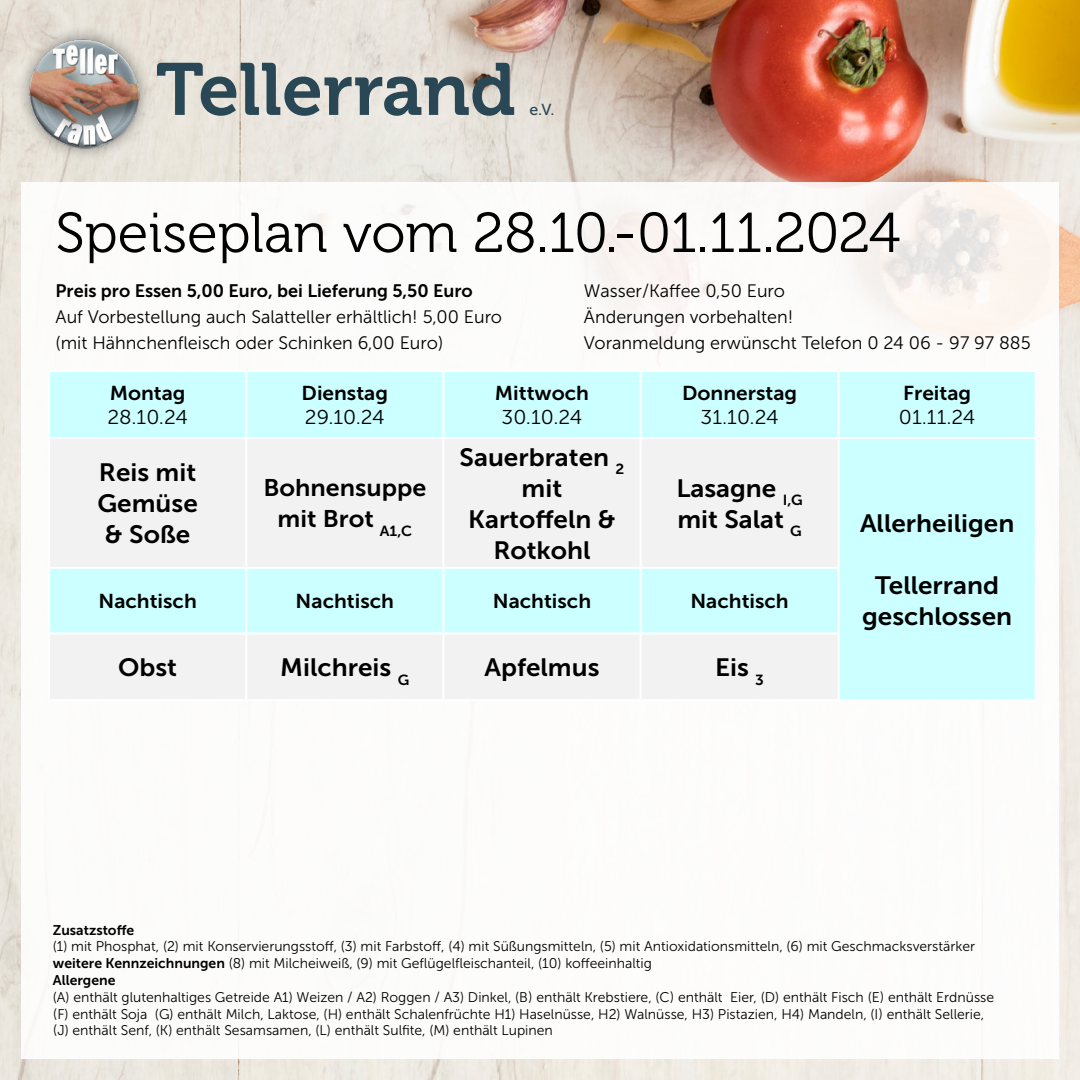
<style>
.page{position:relative;width:1080px;height:1080px;background:#fff}
.page>*{position:absolute;margin:0;border:0;box-sizing:border-box;transform-origin:0 0}
.t1{font:73.5px "Museo 700";color:#294754}
.t2{font:56px "Museo 300";color:#000}
.t3{font:25px/31px "Museo Sans 700";color:#000;text-align:center;scale:1.04 1}
.t4{font:24px/31px "Museo Sans 700";color:#000;text-align:center;scale:1.04 1}
.t5{font:20px "Museo Sans 700";color:#000;scale:1.04 1}
.t6{font:20px "Museo Sans 300";color:#000;scale:1.04 1}
.t7{font:18px/26px "Museo Sans 300";color:#000}
.t8{font:18px "Museo Sans 700";color:#000}
.t9{font:15.9px "Museo Sans 500";color:#294754}
.t10{font:14px/16.8px "Museo Sans 300";color:#000}
.t11{font:14px "Museo Sans 700";color:#000}
.s1{font-family:"Museo Sans 700"}
</style>
<div class="page">
<img style="left:0;top:0;width:1080px;height:1080px">
<div style="left:21px;top:182px;width:1038px;height:877px;background:#fff"></div>
<div style="left:15px;top:24px;width:139px;height:138px;background:#000;opacity:.5"></div>
<img style="left:26px;top:36px;width:117px;height:116px">
<div style="left:50px;top:372px;width:985px;height:327px;background:#cff"></div>
<svg style="left:50px;top:439px;width:788px;height:260px;fill:#f2f2f2"></svg>
<hr style="left:50px;top:632px;width:196px;height:2px;background:#fff">
<hr style="left:246px;top:632px;width:197px;height:2px;background:#fff">
<hr style="left:443px;top:632px;width:198px;height:2px;background:#fff">
<hr style="left:641px;top:632px;width:197px;height:2px;background:#fff">
<hr style="left:245px;top:372px;width:2px;height:65px;background:#fff">
<hr style="left:442px;top:372px;width:2px;height:65px;background:#fff">
<hr style="left:640px;top:372px;width:2px;height:65px;background:#fff">
<hr style="left:838px;top:372px;width:2px;height:65px;background:#fff">
<hr style="left:245px;top:569px;width:2px;height:63px;background:#fff">
<hr style="left:442px;top:569px;width:2px;height:63px;background:#fff">
<hr style="left:640px;top:569px;width:2px;height:63px;background:#fff">
<hr style="left:245px;top:634px;width:2px;height:65px;background:#fff">
<hr style="left:442px;top:634px;width:2px;height:65px;background:#fff">
<hr style="left:640px;top:634px;width:2px;height:65px;background:#fff">
<hr style="left:50px;top:567px;width:196px;height:2px;background:#fff">
<hr style="left:246px;top:567px;width:197px;height:2px;background:#fff">
<hr style="left:443px;top:567px;width:198px;height:2px;background:#fff">
<hr style="left:641px;top:567px;width:197px;height:2px;background:#fff">
<hr style="left:245px;top:439px;width:2px;height:128px;background:#fff">
<hr style="left:442px;top:439px;width:2px;height:128px;background:#fff">
<hr style="left:640px;top:439px;width:2px;height:128px;background:#fff">
<hr style="left:50px;top:437px;width:196px;height:2px;background:#fff">
<hr style="left:246px;top:437px;width:197px;height:2px;background:#fff">
<hr style="left:443px;top:437px;width:198px;height:2px;background:#fff">
<hr style="left:641px;top:437px;width:198px;height:2px;background:#fff">
<hr style="left:838px;top:439px;width:2px;height:129px;background:#fff">
<hr style="left:838px;top:568px;width:2px;height:65px;background:#fff">
<hr style="left:838px;top:633px;width:2px;height:66px;background:#fff">
<hr style="left:839px;top:437px;width:196px;height:2px;background:#fff">
<h1 class="t1" style="left:156px;top:49px;width:361px">Tellerrand</h1>
<p class="t9" style="left:529px;top:100px;width:27px">e.V.</p>
<h2 class="t2" style="left:56px;top:203px;width:846px">Speiseplan vom 28.10.-01.11.2024</h2>
<p class="t8" style="left:56px;top:281px;width:419px">Preis pro Essen 5,00 Euro, bei Lieferung 5,50 Euro</p>
<p class="t7" style="left:56px;top:304px;width:448px">Auf Vorbestellung auch Salatteller erhältlich! 5,00 Euro (mit Hähnchenfleisch oder Schinken 6,00 Euro)</p>
<p class="t7" style="left:584px;top:278px;width:448px">Wasser/Kaffee 0,50 Euro<br>Änderungen vorbehalten!<br>Voranmeldung erwünscht Telefon 0 24 06 - 97 97 885</p>
<h3 class="t5" style="left:110px;top:382px;width:74px">Montag</h3>
<h3 class="t6" style="left:107px;top:406px;width:79px">28.10.24</h3>
<h3 class="t3" style="left:97px;top:457px;width:98px;text-align:justify">Reis mit Gemüse &amp; Soße</h3>
<h3 class="t5" style="left:302px;top:382px;width:85px">Dienstag</h3>
<h3 class="t6" style="left:305px;top:406px;width:78px">29.10.24</h3>
<h3 class="t4" style="left:263px;top:473px;width:158px">Bohnensuppe mit Brot <sub>A1,C</sub></h3>
<h3 class="t5" style="left:495px;top:382px;width:92px">Mittwoch</h3>
<h3 class="t6" style="left:502px;top:406px;width:79px">30.10.24</h3>
<h3 class="t3" style="left:460px;top:442px;width:160px">Sauerbraten <sub>2 </sub>mit<br>Kartoffeln &amp;<br>Rotkohl</h3>
<h3 class="t5" style="left:682px;top:382px;width:112px">Donnerstag</h3>
<h3 class="t6" style="left:701px;top:406px;width:76px">31.10.24</h3>
<h3 class="t3" style="left:676px;top:473px;width:123px;text-align:left">Lasagne <sub>I,G </sub>mit Salat <sub>G</sub></h3>
<h3 class="t5" style="left:98px;top:590px;width:96px">Nachtisch</h3>
<h3 class="t5" style="left:296px;top:590px;width:96px">Nachtisch</h3>
<h3 class="t5" style="left:493px;top:590px;width:96px">Nachtisch</h3>
<h3 class="t5" style="left:690px;top:590px;width:96px">Nachtisch</h3>
<h3 class="t3" style="left:118px;top:652px;width:58px">Obst</h3>
<h3 class="t3" style="left:280px;top:652px;width:126px">Milchreis <sub>G</sub></h3>
<h3 class="t3" style="left:484px;top:652px;width:112px">Apfelmus</h3>
<h3 class="t3" style="left:715px;top:652px;width:49px">Eis <sub>3</sub></h3>
<h3 class="t5" style="left:903px;top:382px;width:67px">Freitag</h3>
<h3 class="t6" style="left:899px;top:406px;width:75px">01.11.24</h3>
<h3 class="t3" style="left:860px;top:508px;width:150px">Allerheiligen</h3>
<h3 class="t3" style="left:862px;top:570px;width:146px">Tellerrand geschlossen</h3>
<p class="t11" style="left:53px;top:922px;width:83px">Zusatzstoffe</p>
<p class="t10" style="left:53px;top:938px;width:924px">(1) mit Phosphat, (2) mit Konservierungsstoff, (3) mit Farbstoff, (4) mit Süßungsmitteln, (5) mit Antioxidationsmitteln, (6) mit Geschmacksverstärker <span class="s1">weitere Kennzeichnungen</span> (8) mit Milcheiweiß, (9) mit Geflügelfleischanteil, (10) koffeeinhaltig</p>
<p class="t11" style="left:53px;top:972px;width:64px">Allergene</p>
<p class="t10" style="left:53px;top:989px;width:943px">(A) enthält glutenhaltiges Getreide A1) Weizen / A2) Roggen / A3) Dinkel, (B) enthält Krebstiere, (C) enthält Eier, (D) enthält Fisch (E) enthält Erdnüsse (F) enthält Soja (G) enthält Milch, Laktose, (H) enthält Schalenfrüchte H1) Haselnüsse, H2) Walnüsse, H3) Pistazien, H4) Mandeln, (I) enthält Sellerie, (J) enthält Senf, (K) enthält Sesamsamen, (L) enthält Sulfite, (M) enthält Lupinen</p>
</div>
